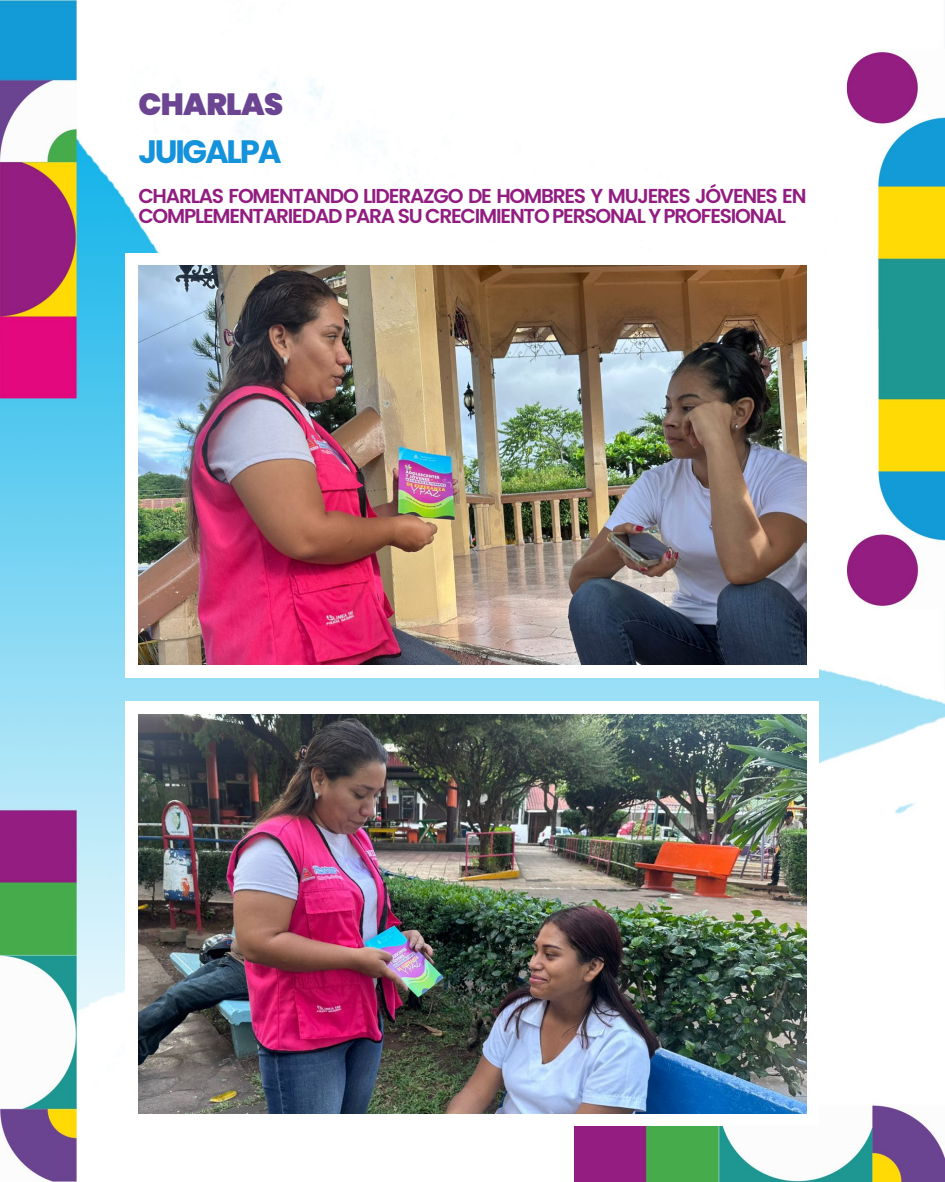
<style>
.page{position:relative;width:945px;height:1182px;background:#fff}
.page>*{position:absolute;margin:0;border:0;box-sizing:border-box;transform-origin:0 0}
.t1{font:700 32.38px "Poppins";letter-spacing:-.07em;color:#1492db}
.t2{font:900 30.62px "Poppins";letter-spacing:-.02em;color:#6b4492}
.t3{font:600 20.12px/20.1px "Poppins";letter-spacing:-.06em;color:#921d80}
</style>
<div class="page">
<img style="left:0;top:0;width:945px;height:1181px">
<div style="left:126px;top:253px;width:693px;height:424px;background:#fff"></div>
<div style="left:126px;top:701px;width:693px;height:424px;background:#fff"></div>
<img style="left:139px;top:266px;width:667px;height:398px">
<img style="left:139px;top:714px;width:667px;height:398px">
<h2 class="t2" style="left:138px;top:86px;width:147px">CHARLAS</h2>
<h1 class="t1" style="left:138px;top:133px;width:145px">JUIGALPA</h1>
<p class="t3" style="left:138px;top:186px;width:670px">CHARLAS FOMENTANDO LIDERAZGO DE HOMBRES Y MUJERES JÓVENES EN<br>COMPLEMENTARIEDAD PARA SU CRECIMIENTO PERSONAL Y PROFESIONAL</p>
</div>
